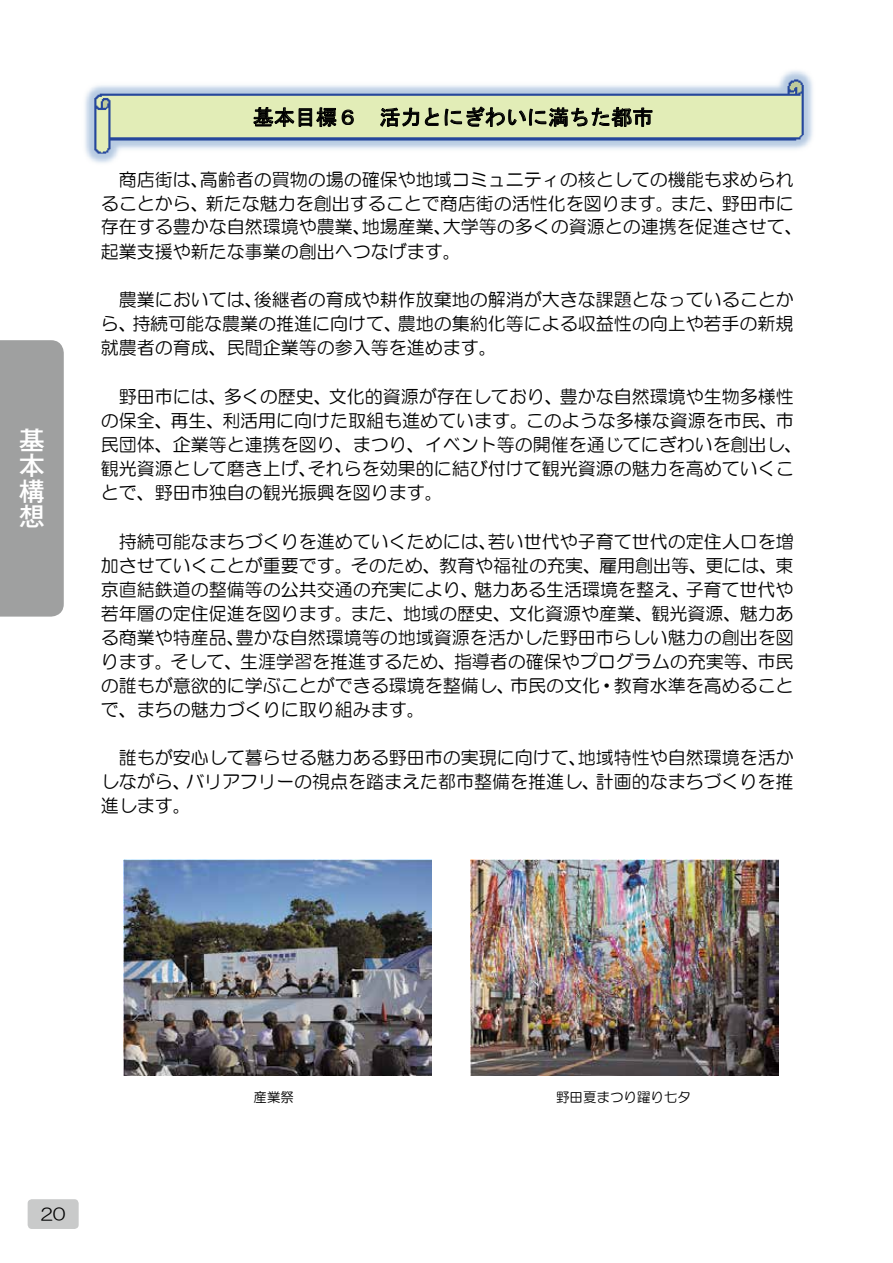
<style>
.page{position:relative;width:893px;height:1263px;background:#fff}
.page>*{position:absolute;margin:0;border:0;box-sizing:border-box;transform-origin:0 0}
.t1{font:500 25.5px/25.5px "Gothic MB101 Pr 6";color:#fff;text-align:justify}
.t2{font:21px "MS Gothic";letter-spacing:.005em;color:#000}
.t3{font:18px/24px "HG Maru Gothic MPRO";color:#000;text-align:justify}
.t4{font:16.5px "HG Maru Gothic MPRO";color:#000}
.t5{font:13.5px "HG Maru Gothic MPRO";color:#000}
.s1{color:#0d0d0d}
</style>
<div class="page">
<img style="left:85px;top:70px;width:728px;height:93px">
<svg style="left:253px;top:107px;width:83px;height:20px;background:#838a6a"></svg>
<svg style="left:342px;top:110px;width:12px;height:15px"></svg>
<svg style="left:380px;top:108px;width:39px;height:19px"></svg>
<svg style="left:425px;top:108px;width:14px;height:26px"></svg>
<svg style="left:445px;top:106px;width:207px;height:21px;background:#a2aa83"></svg>
<img style="left:470px;top:860px;width:308px;height:216px">
<img style="left:124px;top:860px;width:308px;height:216px">
<div style="left:0;top:340px;width:64px;height:277px;background:#9fa0a0"></div>
<div style="left:28px;top:1199px;width:51px;height:30px;background:#c9caca;border-radius:4px"></div>
<h1 class="t1" style="left:19px;top:426px;width:27px">基本構想</h1>
<p class="t2" style="left:253px;top:107px;width:402px">基本目標６ 活力とにぎわいに満ちた都市</p>
<p class="t3" style="left:101px;top:167px;width:703px;text-align:left;text-indent:18px">商店街は、高齢者の買物の場の確保や地域コミュニティの核としての機能も求められることから、新たな魅力を創出することで商店街の活性化を図ります。また、野田市に存在する豊かな自然環境や農業、地場産業、大学等の多くの資源との連携を促進させて、起業支援や新たな事業の創出へつなげます。</p>
<p class="t3" style="left:101px;top:288px;width:694px;text-indent:18px">農業においては、後継者の育成や耕作放棄地の解消が大きな課題となっていることから、持続可能な農業の推進に向けて、農地の集約化等による収益性の向上や若手の新規就農者の育成、民間企業等の参入等を進めます。</p>
<p class="t3" style="left:101px;top:384px;width:703px;text-align:left;text-indent:18px">野田市には、多くの歴史、文化的資源が存在しており、豊かな自然環境や生物多様性の保全、再生、利活用に向けた取組も進めています。このような多様な資源を市民、市民団体、企業等と連携を図り、まつり、イベント等の開催を通じてにぎわいを創出し、観光資源として磨き上げ、それらを効果的に結び付けて観光資源の魅力を高めていくことで、野田市独自の観光振興を図ります。</p>
<p class="t3" style="left:101px;top:529px;width:694px;text-indent:18px">持続可能なまちづくりを進めていくためには、若い世代や子育て世代の定住人口を増加させていくことが重要です。そのため、教育や福祉の充実、雇用創出等、更には、東京直結鉄道の整備等の公共交通の充実により、魅力ある生活環境を整え、子育て世代や若年層の定住促進を図ります。また、地域の歴史、文化資源や産業、観光資源、魅力ある商業や特産品、豊かな自然環境等の地域資源を<span class="s1">活</span>かした野田市らしい魅力の創出を図ります。そして、生涯学習を推進するため、指導者の確保やプログラムの充実等、市民の誰もが意欲的に学ぶことができる環境を整備し、市民の文化・教育水準を高めることで、まちの魅力づくりに取り組みます。</p>
<p class="t3" style="left:101px;top:746px;width:695px;text-indent:18px">誰もが安心して暮らせる魅力ある野田市の実現に向けて、地域特性や自然環境を活かしながら、バリアフリーの視点を踏まえた都市整備を推進し、計画的なまちづくりを推進します。</p>
<p class="t4" style="left:41px;top:1205px;width:26px">20</p>
<p class="t5" style="left:253px;top:1090px;width:42px">産業祭</p>
<p class="t5" style="left:556px;top:1091px;width:136px">野田夏まつり躍り七夕</p>
</div>
